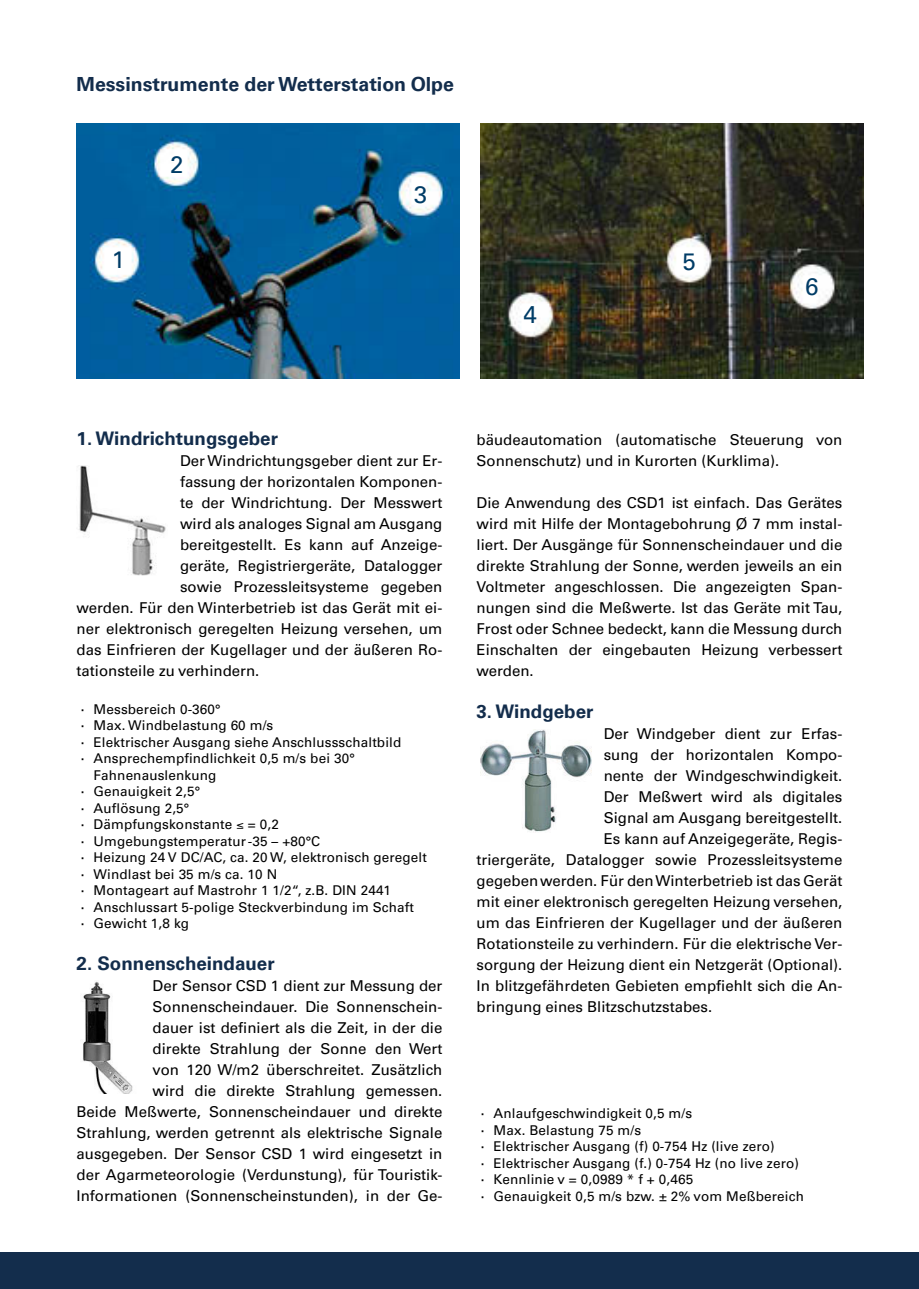
<style>
.page{position:relative;width:919px;height:1289px;background:#fff}
.page>*{position:absolute;margin:0;border:0;box-sizing:border-box;transform-origin:0 0}
.t1{font:24px "Univers";color:#003c66}
.t2{font:700 19.5px "Univers";color:#132d4c}
.t3{font:700 18.75px "Univers";color:#132d4c}
.t4{font:15px/21px "Univers";color:#000;text-align:right}
.t5{font:13.5px/16.5px "Univers";letter-spacing:.01em;color:#000}
.s1{font-weight:700}
</style>
<div class="page">
<div style="left:0;top:1252px;width:918px;height:36px;background:#132d4c"></div>
<img style="left:79px;top:465px;width:87px;height:110px">
<img style="left:83px;top:981px;width:50px;height:111px">
<img style="left:480px;top:729px;width:111px;height:103px">
<img style="left:77px;top:123px;width:382px;height:255px">
<img style="left:480px;top:123px;width:383px;height:255px">
<h2 class="t2" style="left:77px;top:72px;width:379px">Messinstrumente der Wetterstation Olpe</h2>
<h1 class="t1" style="left:112px;top:245px;width:15px">1</h1>
<h1 class="t1" style="left:170px;top:150px;width:15px">2</h1>
<h1 class="t1" style="left:414px;top:180px;width:15px">3</h1>
<h1 class="t1" style="left:523px;top:299px;width:15px">4</h1>
<h1 class="t1" style="left:682px;top:246px;width:15px">5</h1>
<h1 class="t1" style="left:805px;top:272px;width:15px">6</h1>
<p class="t3" style="left:77px;top:427px;width:203px">1. Windrichtungsgeber</p>
<p class="t4" style="left:180px;top:450px;width:264px">Der Windrichtungsgeber dient zur Er-</p>
<p class="t4" style="left:180px;top:471px;width:264px">fassung der horizontalen Komponen-</p>
<p class="t4" style="left:180px;top:492px;width:264px">te der Windrichtung. Der Messwert</p>
<p class="t4" style="left:180px;top:513px;width:264px">wird als analoges Signal am Ausgang</p>
<p class="t4" style="left:180px;top:534px;width:264px">bereitgestellt. Es kann auf Anzeige-</p>
<p class="t4" style="left:180px;top:555px;width:264px">geräte, Registriergeräte, Datalogger</p>
<p class="t4" style="left:180px;top:576px;width:264px">sowie Prozessleitsysteme gegeben</p>
<p class="t4" style="left:77px;top:597px;width:367px">werden. Für den Winterbetrieb ist das Gerät mit ei-</p>
<p class="t4" style="left:77px;top:618px;width:367px">ner elektronisch geregelten Heizung versehen, um</p>
<p class="t4" style="left:77px;top:639px;width:367px">das Einfrieren der Kugellager und der äußeren Ro-</p>
<p class="t4" style="left:77px;top:660px;width:184px">tationsteile zu verhindern.</p>
<p class="t5" style="left:81px;top:700px;width:141px"><span class="s1">·</span> Messbereich 0-360°</p>
<p class="t5" style="left:81px;top:717px;width:194px"><span class="s1">·</span> Max. Windbelastung 60 m/s</p>
<p class="t5" style="left:81px;top:733px;width:322px"><span class="s1">·</span> Elektrischer Ausgang siehe Anschlussschaltbild</p>
<p class="t5" style="left:81px;top:750px;width:275px"><span class="s1">·</span> Ansprechempfindlichkeit 0,5 m/s bei 30°</p>
<p class="t5" style="left:94px;top:766px;width:124px">Fahnenauslenkung</p>
<p class="t5" style="left:81px;top:783px;width:121px"><span class="s1">·</span> Genauigkeit 2,5°</p>
<p class="t5" style="left:81px;top:799px;width:110px"><span class="s1">·</span> Auflösung 2,5°</p>
<p class="t5" style="left:81px;top:816px;width:199px"><span class="s1">·</span> Dämpfungskonstante ≤ = 0,2</p>
<p class="t5" style="left:81px;top:832px;width:241px"><span class="s1">·</span> Umgebungstemperatur -35 – +80°C</p>
<p class="t5" style="left:81px;top:849px;width:347px"><span class="s1">·</span> Heizung 24 V DC/AC, ca. 20 W, elektronisch geregelt</p>
<p class="t5" style="left:81px;top:865px;width:198px"><span class="s1">·</span> Windlast bei 35 m/s ca. 10 N</p>
<p class="t5" style="left:81px;top:882px;width:312px"><span class="s1">·</span> Montageart auf Mastrohr 1 1/2“, z.B. DIN 2441</p>
<p class="t5" style="left:81px;top:898px;width:334px"><span class="s1">·</span> Anschlussart 5-polige Steckverbindung im Schaft</p>
<p class="t5" style="left:81px;top:915px;width:110px"><span class="s1">·</span> Gewicht 1,8 kg</p>
<p class="t3" style="left:77px;top:952px;width:199px">2. Sonnenscheindauer</p>
<p class="t4" style="left:77px;top:975px;width:367px">Der Sensor CSD 1 dient zur Messung der Sonnenscheindauer. Die Sonnenschein-<br>dauer ist definiert als die Zeit, in der die<br>direkte Strahlung der Sonne den Wert<br>von 120 W/m2 überschreitet. Zusätzlich<br>wird die direkte Strahlung gemessen.<br>Beide Meßwerte, Sonnenscheindauer und direkte Strahlung, werden getrennt als elektrische Signale ausgegeben. Der Sensor CSD 1 wird eingesetzt in der Agarmeteorologie (Verdunstung), für Touristik-Informationen (Sonnenscheinstunden), in der Ge-</p>
<p class="t4" style="left:476px;top:429px;width:367px;text-align:left">bäudeautomation (automatische Steuerung von<br>Sonnenschutz) und in Kurorten (Kurklima).</p>
<p class="t4" style="left:476px;top:492px;width:367px;text-align:justify">Die Anwendung des CSD1 ist einfach. Das Gerätes wird mit Hilfe der Montagebohrung Ø 7 mm instal&shy;liert. Der Ausgänge für Sonnenscheindauer und die direkte Strahlung der Sonne, werden jeweils an ein Voltmeter angeschlossen. Die angezeigten Span&shy;nungen sind die Meßwerte. Ist das Geräte mit Tau, Frost oder Schnee bedeckt, kann die Messung durch Einschalten der eingebauten Heizung verbessert werden.</p>
<p class="t3" style="left:476px;top:700px;width:118px">3. Windgeber</p>
<p class="t4" style="left:603px;top:723px;width:240px">Der Windgeber dient zur Erfas-</p>
<p class="t4" style="left:603px;top:744px;width:240px">sung der horizontalen Kompo-</p>
<p class="t4" style="left:603px;top:765px;width:240px">nente der Windgeschwindigkeit.</p>
<p class="t4" style="left:603px;top:786px;width:240px">Der Meßwert wird als digitales</p>
<p class="t4" style="left:603px;top:807px;width:240px">Signal am Ausgang bereitgestellt.</p>
<p class="t4" style="left:603px;top:828px;width:240px">Es kann auf Anzeigegeräte, Regis-</p>
<p class="t4" style="left:476px;top:849px;width:367px">triergeräte, Datalogger sowie Prozessleitsysteme</p>
<p class="t4" style="left:476px;top:870px;width:367px">gegeben werden. Für den Winterbetrieb ist das Gerät</p>
<p class="t4" style="left:476px;top:891px;width:367px">mit einer elektronisch geregelten Heizung versehen,</p>
<p class="t4" style="left:476px;top:912px;width:367px">um das Einfrieren der Kugellager und der äußeren</p>
<p class="t4" style="left:476px;top:933px;width:367px">Rotationsteile zu verhindern. Für die elektrische Ver-</p>
<p class="t4" style="left:476px;top:954px;width:367px">sorgung der Heizung dient ein Netzgerät (Optional).</p>
<p class="t4" style="left:476px;top:975px;width:367px">In blitzgefährdeten Gebieten empfiehlt sich die An-</p>
<p class="t4" style="left:476px;top:996px;width:237px">bringung eines Blitzschutzstabes.</p>
<p class="t5" style="left:480px;top:1105px;width:324px"><span class="s1">·</span> Anlaufgeschwindigkeit 0,5 m/s<br><span class="s1">·</span> Max. Belastung 75 m/s<br><span class="s1">·</span> Elektrischer Ausgang (f) 0-754 Hz (live zero)<br><span class="s1">·</span> Elektrischer Ausgang (f.) 0-754 Hz (no live zero) <span class="s1">·</span> Kennlinie v = 0,0989 * f + 0,465<br><span class="s1">·</span> Genauigkeit 0,5 m/s bzw. ± 2% vom Meßbereich</p>
</div>
